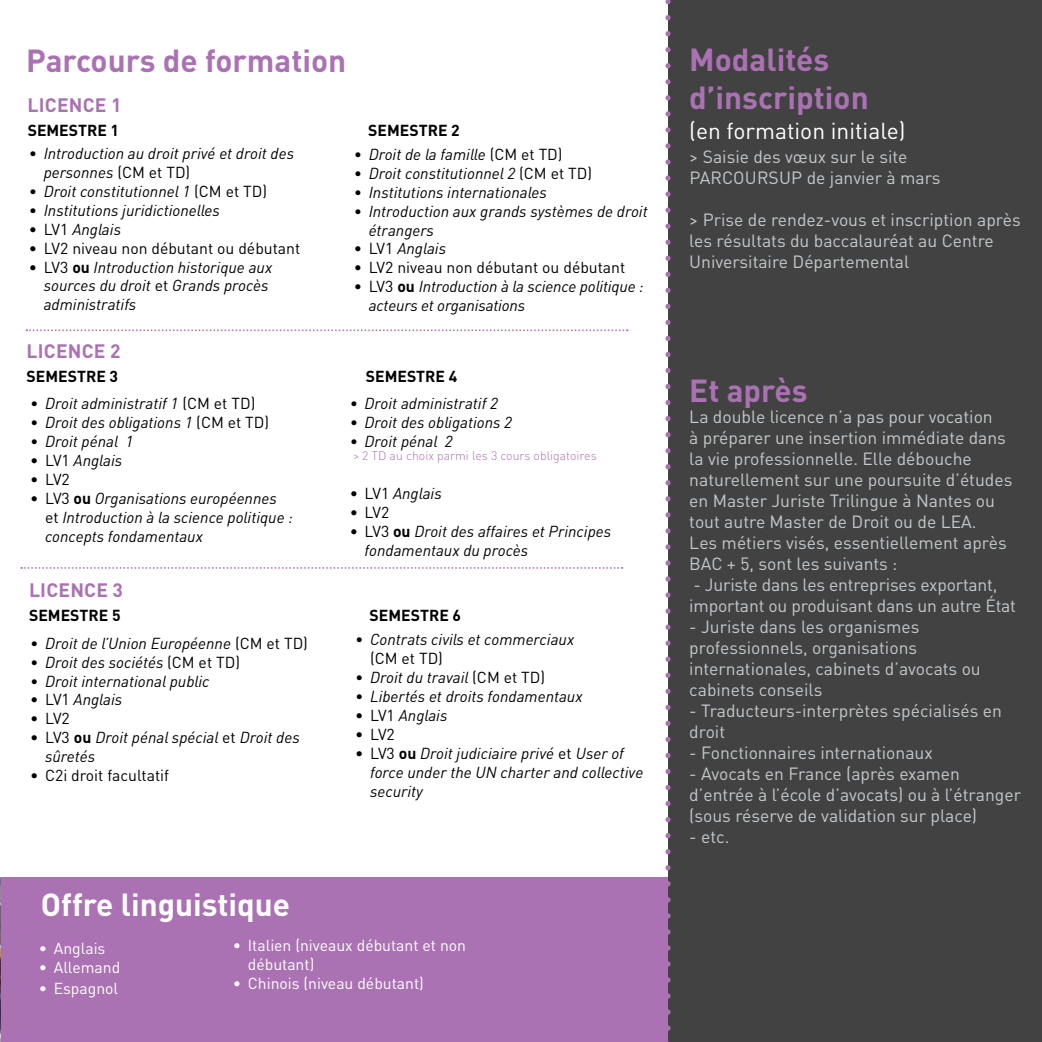
<style>
.page{position:relative;width:1042px;height:1042px;background:#fff}
.page>*{position:absolute;margin:0;border:0;box-sizing:border-box;transform-origin:0 0}
.t1{font:700 31.5px/37.8px "DIN Pro";color:#ab72b3}
.t2{font:700 31.5px "DIN Pro";color:#fff}
.t3{font:22.75px "DIN Pro";color:#fff}
.t4{font:700 19.25px "DIN Pro";letter-spacing:.01em;color:#ab72b3}
.t5{font:17.5px/21px "DIN Pro";color:#c4c9cc}
.t6{font:italic 15.75px/18.9px "DIN Pro";color:#000}
.t7{font:15.75px "DIN Pro";color:#000}
.t8{font:15.75px/18.9px "DIN Pro";color:#fff}
.t9{font:700 15.75px "DIN Pro";color:#000}
.t10{font:300 12.25px "DIN Pro";color:#ab72b3}
.s1{font-style:normal}
.s2{font-weight:700;font-style:normal}
</style>
<div class="page">
<div style="left:1px;top:877px;width:719px;height:165px;background:#ab72b3"></div>
<img style="left:0;top:877px;width:1px;height:165px">
<div style="left:668px;top:0;width:374px;height:1042px;background:#434243"></div>
<svg style="left:665px;top:0;width:5px;height:1042px"></svg>
<svg style="left:26px;top:329px;width:602px;height:2px"></svg>
<svg style="left:21px;top:567px;width:601px;height:2px"></svg>
<h1 class="t1" style="left:26px;top:38px;width:321px">Parcours de formation</h1>
<p class="t4" style="left:28px;top:89px;width:95px">LICENCE 1</p>
<p class="t9" style="left:28px;top:117px;width:93px">SEMESTRE 1</p>
<p class="t9" style="left:368px;top:117px;width:93px">SEMESTRE 2</p>
<p class="t6" style="left:44px;top:142px;width:252px;text-indent:-15px">• Introduction au droit privé et droit des personnes <span class="s1">(CM et TD)</span></p>
<p class="t6" style="left:29px;top:180px;width:240px">• Droit constitutionnel 1 <span class="s1">(CM et TD)</span></p>
<p class="t6" style="left:29px;top:199px;width:193px">• Institutions juridictionelles</p>
<p class="t6" style="left:29px;top:218px;width:94px"><span class="s1">• LV1</span> Anglais</p>
<p class="t7" style="left:29px;top:235px;width:273px">• LV2 niveau non débutant ou débutant</p>
<p class="t6" style="left:44px;top:256px;width:230px;text-indent:-15px"><span class="s1">• LV3</span> <span class="s2">ou</span> Introduction historique aux sources du droit <span class="s1">et</span> Grands procès administratifs</p>
<p class="t6" style="left:354px;top:143px;width:210px">• Droit de la famille <span class="s1">(CM et TD)</span></p>
<p class="t6" style="left:354px;top:162px;width:240px">• Droit constitutionnel 2 <span class="s1">(CM et TD)</span></p>
<p class="t6" style="left:354px;top:181px;width:195px">• Institutions internationales</p>
<p class="t6" style="left:369px;top:200px;width:280px;text-indent:-15px">• Introduction aux grands systèmes de droit étrangers</p>
<p class="t6" style="left:354px;top:238px;width:94px"><span class="s1">• LV1</span> Anglais</p>
<p class="t7" style="left:354px;top:255px;width:273px">• LV2 niveau non débutant ou débutant</p>
<p class="t6" style="left:369px;top:276px;width:276px;text-indent:-15px"><span class="s1">• LV3</span> <span class="s2">ou</span> Introduction à la science politique : acteurs et organisations</p>
<p class="t4" style="left:27px;top:335px;width:95px">LICENCE 2</p>
<p class="t9" style="left:27px;top:363px;width:93px">SEMESTRE 3</p>
<p class="t9" style="left:366px;top:363px;width:93px">SEMESTRE 4</p>
<p class="t6" style="left:30px;top:393px;width:227px">• Droit administratif 1 <span class="s1">(CM et TD)</span></p>
<p class="t6" style="left:30px;top:412px;width:241px">• Droit des obligations 1 <span class="s1">(CM et TD)</span></p>
<p class="t6" style="left:30px;top:430px;width:104px">• Droit pénal 1</p>
<p class="t6" style="left:30px;top:449px;width:94px"><span class="s1">• LV1</span> Anglais</p>
<p class="t7" style="left:30px;top:467px;width:41px">• LV2</p>
<p class="t6" style="left:45px;top:487px;width:249px;text-indent:-15px"><span class="s1">• LV3</span> <span class="s2">ou</span> Organisations européennes <span class="s1">et</span> Introduction à la science politique : concepts fondamentaux</p>
<p class="t6" style="left:350px;top:393px;width:150px">• Droit administratif 2</p>
<p class="t6" style="left:350px;top:412px;width:164px">• Droit des obligations 2</p>
<p class="t6" style="left:350px;top:430px;width:104px">• Droit pénal 2</p>
<p class="t6" style="left:350px;top:482px;width:94px"><span class="s1">• LV1</span> Anglais</p>
<p class="t7" style="left:350px;top:500px;width:41px">• LV2</p>
<p class="t6" style="left:364px;top:520px;width:248px;text-indent:-15px"><span class="s1">• LV3</span> <span class="s2">ou</span> Droit des affaires et Principes fondamentaux du procès</p>
<p class="t10" style="left:353px;top:446px;width:245px">&gt; 2 TD au choix parmi les 3 cours obligatoires</p>
<p class="t4" style="left:29px;top:574px;width:95px">LICENCE 3</p>
<p class="t9" style="left:29px;top:602px;width:93px">SEMESTRE 5</p>
<p class="t9" style="left:370px;top:602px;width:93px">SEMESTRE 6</p>
<p class="t6" style="left:30px;top:632px;width:279px">• Droit de l’Union Européenne <span class="s1">(CM et TD)</span></p>
<p class="t6" style="left:30px;top:651px;width:211px">• Droit des sociétés <span class="s1">(CM et TD)</span></p>
<p class="t6" style="left:30px;top:670px;width:181px">• Droit international public</p>
<p class="t6" style="left:30px;top:689px;width:94px"><span class="s1">• LV1</span> Anglais</p>
<p class="t7" style="left:30px;top:706px;width:41px">• LV2</p>
<p class="t6" style="left:45px;top:726px;width:256px;text-indent:-15px"><span class="s1">• LV3</span> <span class="s2">ou</span> Droit pénal spécial <span class="s1">et</span> Droit des sûretés</p>
<p class="t7" style="left:30px;top:763px;width:141px">• C2i droit facultatif</p>
<p class="t6" style="left:355px;top:629px;width:221px">• Contrats civils et commerciaux</p>
<p class="t7" style="left:370px;top:646px;width:74px">(CM et TD)</p>
<p class="t6" style="left:355px;top:666px;width:191px">• Droit du travail <span class="s1">(CM et TD)</span></p>
<p class="t6" style="left:355px;top:685px;width:229px">• Libertés et droits fondamentaux</p>
<p class="t6" style="left:355px;top:704px;width:94px"><span class="s1">• LV1</span> Anglais</p>
<p class="t7" style="left:355px;top:722px;width:41px">• LV2</p>
<p class="t6" style="left:370px;top:742px;width:275px;text-indent:-15px"><span class="s1">• LV3</span> <span class="s2">ou</span> Droit judiciaire privé <span class="s1">et</span> User of force under the UN charter and collective security</p>
<h1 class="t2" style="left:41px;top:878px;width:251px">Offre linguistique</h1>
<p class="t8" style="left:39px;top:937px;width:68px">• Anglais</p>
<p class="t8" style="left:39px;top:956px;width:83px">• Allemand</p>
<p class="t8" style="left:39px;top:977px;width:81px">• Espagnol</p>
<p class="t8" style="left:248px;top:934px;width:220px;text-indent:-15px">• Italien (niveaux débutant et non débutant)</p>
<p class="t8" style="left:233px;top:972px;width:193px">• Chinois (niveau débutant)</p>
<h1 class="t1" style="left:689px;top:37px;width:181px">Modalités d’inscription</h1>
<h2 class="t3" style="left:689px;top:113px;width:218px">(en formation initiale)</h2>
<p class="t5" style="left:689px;top:145px;width:253px">&gt; Saisie des vœux sur le site<br>PARCOURSUP de janvier à mars</p>
<p class="t5" style="left:689px;top:208px;width:333px">&gt; Prise de rendez-vous et inscription après les résultats du baccalauréat au Centre<br>Universitaire Départemental</p>
<h1 class="t1" style="left:689px;top:368px;width:120px">Et après</h1>
<p class="t5" style="left:689px;top:405px;width:325px">La double licence n’a pas pour vocation<br>à préparer une insertion immédiate dans la vie professionnelle. Elle débouche naturellement sur une poursuite d’études en Master Juriste Trilingue à Nantes ou tout autre Master de Droit ou de LEA.<br>Les métiers visés, essentiellement après BAC + 5, sont les suivants :</p>
<p class="t5" style="left:689px;top:573px;width:328px">- Juriste dans les entreprises exportant, important ou produisant dans un autre État</p>
<p class="t5" style="left:689px;top:615px;width:293px">- Juriste dans les organismes professionnels, organisations internationales, cabinets d’avocats ou cabinets conseils</p>
<p class="t5" style="left:689px;top:699px;width:314px">- Traducteurs-interprètes spécialisés en droit</p>
<p class="t5" style="left:689px;top:741px;width:245px">- Fonctionnaires internationaux</p>
<p class="t5" style="left:689px;top:762px;width:333px">- Avocats en France (après examen d’entrée à l’école d’avocats) ou à l’étranger (sous réserve de validation sur place)</p>
<p class="t5" style="left:689px;top:825px;width:42px">- etc.</p>
</div>
